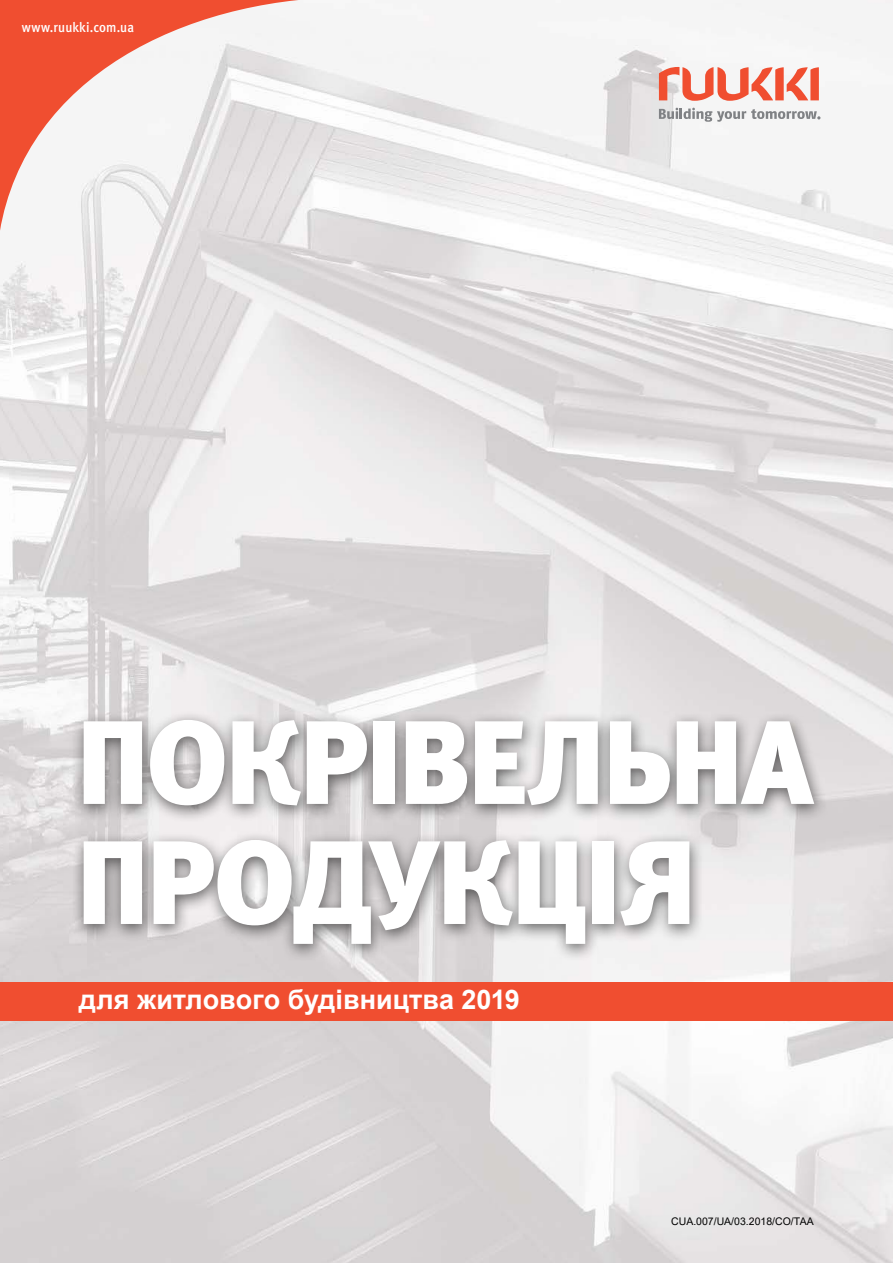
<style>
.page{position:relative;width:893px;height:1263px;background:#fff}
.page>*{position:absolute;margin:0;border:0;box-sizing:border-box;transform-origin:0 0}
.t1{font:118.5px/120px "Meta Black C";letter-spacing:-.02em;color:#fff}
.t2{font:700 27px "Arial";color:#fff}
.t3{font:13.8px "Meta Medium LFC";letter-spacing:.015em;color:#fff;scale:.94 1}
.t4{font:10.5px "Arial";color:#000}
</style>
<div class="page">
<img style="left:0;top:0;width:893px;height:1263px">
<svg style="left:0;top:0;width:327px;height:247px"></svg>
<svg style="left:659px;top:67px;width:160px;height:34px"></svg>
<svg style="left:659px;top:108px;width:161px;height:14px"></svg>
<div style="left:71px;top:711px;width:757px;height:251px;background:#000;opacity:.58"></div>
<div style="left:0;top:982px;width:893px;height:39px;background:#f04e30"></div>
<p class="t3" style="left:22px;top:19px;width:121px">www.ruukki.com.ua</p>
<h1 class="t1" style="left:77px;top:704px;width:738px">ПОКРІВЕЛЬНА<br>ПРОДУКЦІЯ</h1>
<p class="t2" style="left:79px;top:980px;width:443px">для житлового будівництва 2019</p>
<p class="t4" style="left:671px;top:1214px;width:144px">CUA.007/UA/03.2018/CO/ТАА</p>
</div>
